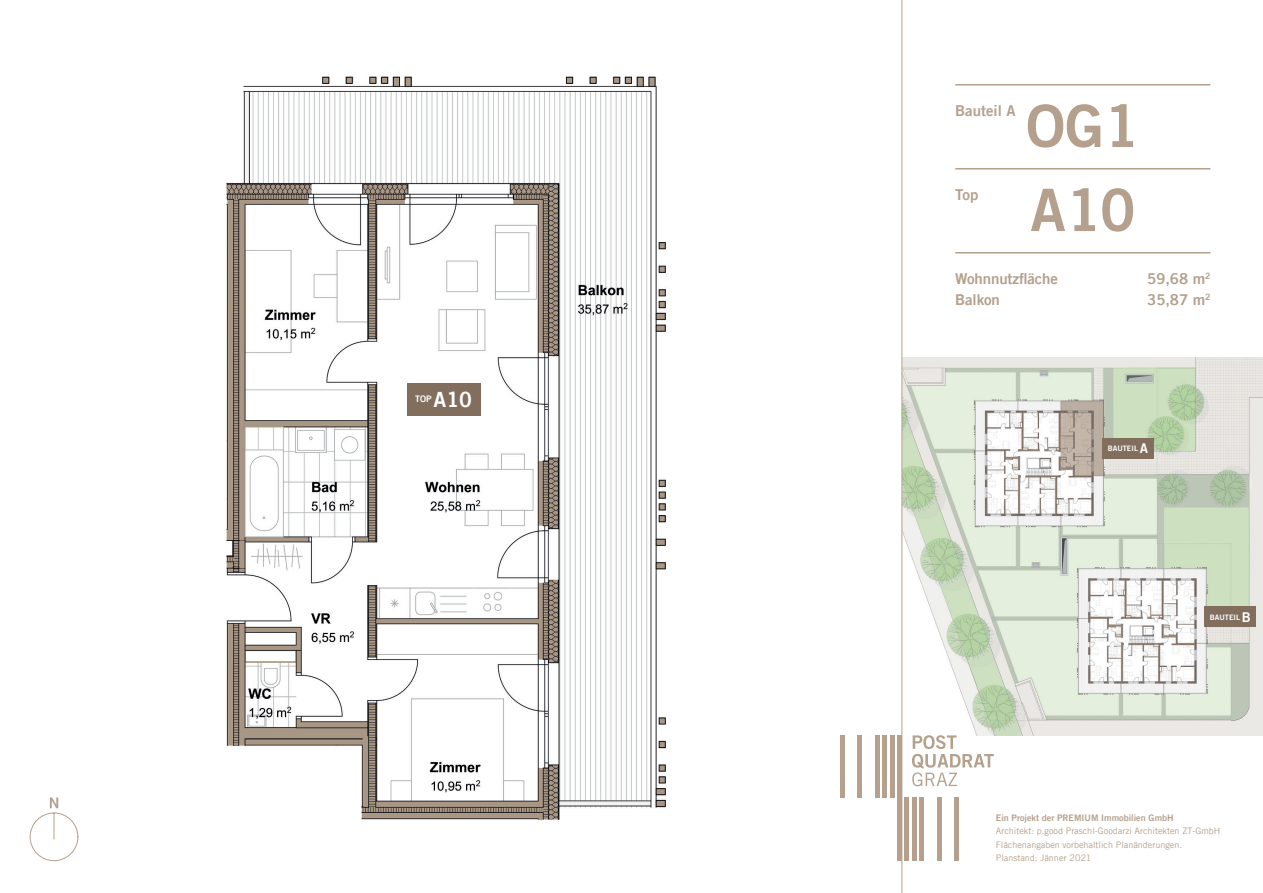
<style>
.page{position:relative;width:1263px;height:893px;background:#fff}
.page>*{position:absolute;margin:0;border:0;box-sizing:border-box;transform-origin:0 0}
.t1{font:58.5px/84px "Trade Gothic LT Bold Two";color:#b4a08c}
.t2{font:21px "Trade Gothic LT Bold Two";color:#fff}
.t3{font:15px "Trade Gothic LT Bold Two";letter-spacing:-.005em;color:#b4a08c}
.t4{font:9px/13.5px "Trade Gothic LT";color:#b4a08c}
.t5{font:9px "Trade Gothic LT Bold Two";color:#b4a08c}
.t6{font:9px "Trade Gothic LT Bold Two";color:#fff}
.t7{font:7.5px "Trade Gothic LT Bold Two";color:#fff}
.s1{font-size:13.5px}
</style>
<div class="page">
<img style="left:226px;top:76px;width:440px;height:745px">
<img style="left:902px;top:357px;width:361px;height:378px">
<hr style="left:955px;top:168px;width:255px;height:2px;background:#b4a08c">
<hr style="left:955px;top:252px;width:255px;height:2px;background:#b4a08c">
<hr style="left:955px;top:84px;width:255px;height:2px;background:#b4a08c">
<div style="left:407px;top:383px;width:73px;height:32px;background:#816e5d"></div>
<div style="left:1102px;top:438px;width:51px;height:20px;background:#816e5d"></div>
<div style="left:1204px;top:606px;width:52px;height:21px;background:#816e5d"></div>
<svg style="left:912px;top:735px;width:82px;height:51px"></svg>
<div style="left:897px;top:735px;width:5px;height:126px;background:#b4a08c"></div>
<div style="left:904px;top:797px;width:5px;height:64px;background:#b4a08c"></div>
<div style="left:912px;top:797px;width:5px;height:64px;background:#b4a08c"></div>
<div style="left:919px;top:797px;width:5px;height:64px;background:#b4a08c"></div>
<div style="left:937px;top:797px;width:5px;height:64px;background:#b4a08c"></div>
<div style="left:954px;top:797px;width:5px;height:64px;background:#b4a08c"></div>
<div style="left:889px;top:735px;width:5px;height:62px;background:#b4a08c"></div>
<div style="left:882px;top:735px;width:5px;height:62px;background:#b4a08c"></div>
<div style="left:874px;top:735px;width:5px;height:62px;background:#b4a08c"></div>
<div style="left:857px;top:735px;width:5px;height:62px;background:#b4a08c"></div>
<div style="left:840px;top:735px;width:5px;height:62px;background:#b4a08c"></div>
<hr style="left:901px;top:0;width:1px;height:893px;background:#b4a08c">
<svg style="left:29px;top:797px;width:50px;height:64px"></svg>
<p class="t6" style="left:415px;top:393px;width:18px">TOP</p>
<h2 class="t2" style="left:433px;top:386px;width:40px">A10</h2>
<h3 class="t3" style="left:955px;top:101px;width:62px">Bauteil A</h3>
<h1 class="t1" style="left:1026px;top:83px;width:115px">OG1<br>A10</h1>
<h3 class="t3" style="left:955px;top:185px;width:25px">Top</h3>
<h3 class="t3" style="left:955px;top:269px;width:104px">Wohnnutzfläche</h3>
<h3 class="t3" style="left:1147px;top:269px;width:65px">59,68 m<sup>2</sup></h3>
<h3 class="t3" style="left:955px;top:290px;width:46px">Balkon</h3>
<h3 class="t3" style="left:1147px;top:290px;width:65px">35,87 m<sup>2</sup></h3>
<p class="t7" style="left:1108px;top:444px;width:42px">BAUTEIL <span class="s1">A</span></p>
<p class="t7" style="left:1210px;top:612px;width:43px">BAUTEIL <span class="s1">B</span></p>
<p class="t5" style="left:996px;top:812px;width:179px">Ein Projekt der PREMIUM Immobilien GmbH</p>
<p class="t4" style="left:996px;top:824px;width:226px">Architekt: p.good Praschl-Goodarzi Architekten ZT-GmbH<br>Flächenangaben vorbehaltlich Planänderungen.<br>Planstand: Jänner 2021</p>
</div>
